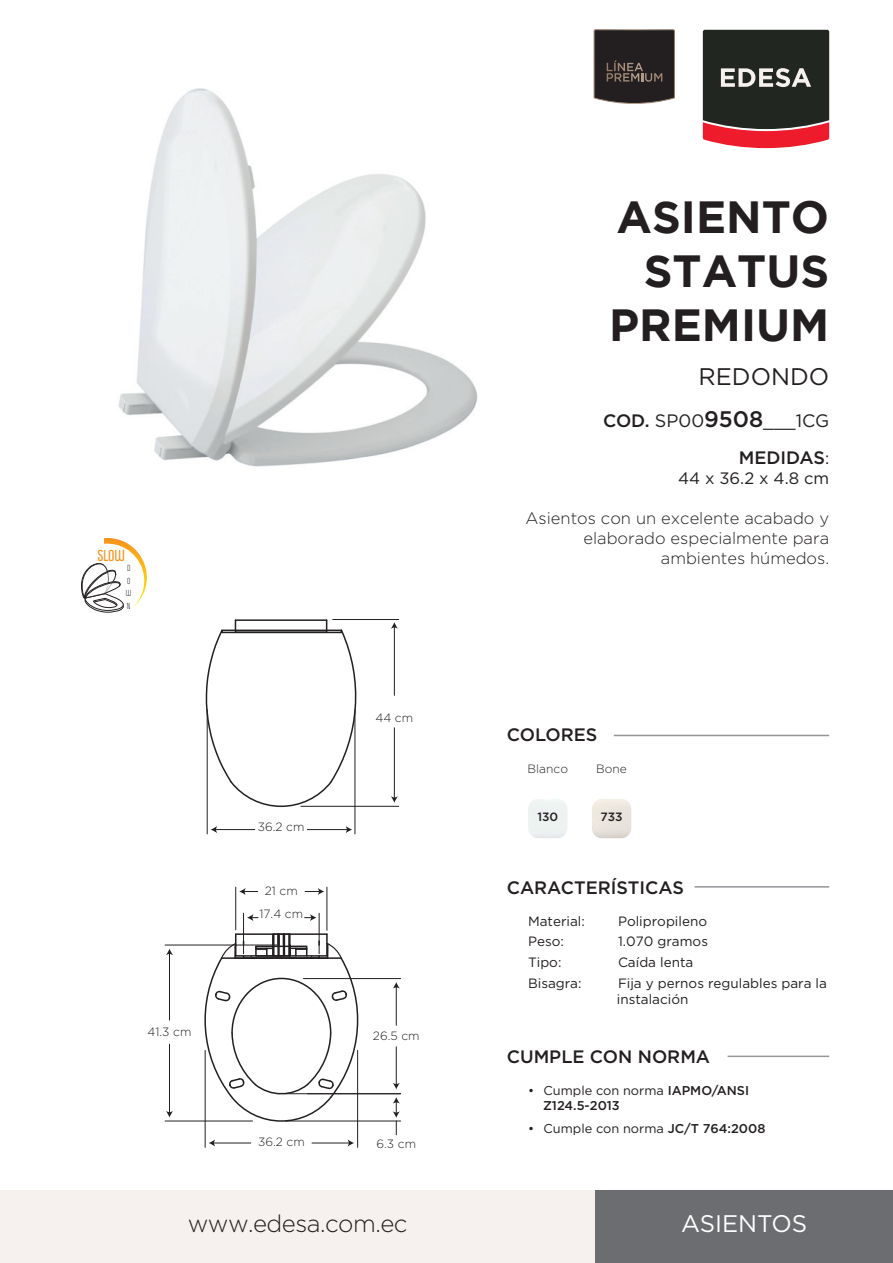
<style>
.page{position:relative;width:893px;height:1263px;background:#fff}
.page>*{position:absolute;margin:0;border:0;box-sizing:border-box;transform-origin:0 0}
.t1{font:700 45px/54px "Gotham";color:#231f20;text-align:right}
.t2{font:300 24px "Gotham";letter-spacing:-.02em;color:#231f20}
.t3{font:24px "Gotham";color:#fff}
.t4{font:24px "Gotham";color:#231f20}
.t5{font:500 18px/36.6px "Gotham";color:#231f20;text-align:right}
.t6{font:300 16.5px/19.8px "Gotham";color:#231f20;text-align:right}
.t7{font:16.5px "Gotham";color:#231f20}
.t8{font:700 13.95px "Politica";color:#f7931d}
.t9{font:13.5px/16.2px "Gotham";color:#231f20}
.t10{font:500 12.75px/15.3px "Gotham";color:#231f20}
.t11{font:12.75px "Gotham";color:#231f20}
.t12{font:300 12px/22.2px "Gotham";color:#231f20;text-align:center}
.t13{font:500 12px "Gotham";color:#231f20}
.t14{font:7.65px/12.5px "Politica";color:#231f20;text-align:justify}
.s1{font-weight:400}
.s2{font-size:22.5px}
.s3{font-weight:400;font-size:16.5px}
.s4{font-weight:500}
</style>
<div class="page">
<img style="left:118px;top:88px;width:360px;height:379px">
<div style="left:0;top:1191px;width:893px;height:72px;background:#f6f1ee"></div>
<div style="left:595px;top:1191px;width:298px;height:72px;background:#6c6d70"></div>
<hr style="left:728px;top:1055px;width:101px;height:2px;background:#939598">
<hr style="left:694px;top:886px;width:135px;height:1px;background:#939598">
<hr style="left:614px;top:735px;width:215px;height:1px;background:#939598">
<img style="left:593px;top:800px;width:37px;height:37px">
<div style="left:591px;top:798px;width:41px;height:41px;border:1px solid #fff;border-radius:11px"></div>
<div style="left:527px;top:798px;width:41px;height:41px;border:1px solid #fff;border-radius:11px"></div>
<svg style="left:81px;top:538px;width:66px;height:75px"></svg>
<svg style="left:205px;top:619px;width:159px;height:189px"></svg>
<hr style="left:165px;top:945px;width:112px;height:1px;background:#231f20">
<hr style="left:165px;top:1120px;width:88px;height:1px;background:#231f20">
<hr style="left:169px;top:953px;width:1px;height:67px;background:#231f20">
<svg style="left:166px;top:949px;width:7px;height:6px"></svg>
<hr style="left:169px;top:1044px;width:1px;height:69px;background:#231f20">
<svg style="left:166px;top:1111px;width:7px;height:6px"></svg>
<hr style="left:303px;top:978px;width:98px;height:1px;background:#231f20">
<hr style="left:396px;top:1047px;width:1px;height:38px;background:#231f20">
<svg style="left:393px;top:1083px;width:7px;height:6px"></svg>
<hr style="left:396px;top:986px;width:1px;height:39px;background:#231f20">
<svg style="left:393px;top:982px;width:7px;height:6px"></svg>
<hr style="left:307px;top:1093px;width:94px;height:1px;background:#231f20">
<hr style="left:286px;top:1120px;width:115px;height:1px;background:#231f20">
<svg style="left:393px;top:1097px;width:7px;height:38px"></svg>
<hr style="left:319px;top:913px;width:1px;height:41px;background:#231f20">
<hr style="left:243px;top:913px;width:1px;height:41px;background:#231f20">
<svg style="left:305px;top:914px;width:11px;height:7px"></svg>
<svg style="left:247px;top:914px;width:11px;height:7px"></svg>
<hr style="left:327px;top:887px;width:1px;height:43px;background:#231f20">
<hr style="left:235px;top:887px;width:1px;height:43px;background:#231f20">
<svg style="left:305px;top:888px;width:19px;height:7px"></svg>
<svg style="left:239px;top:888px;width:19px;height:7px"></svg>
<svg style="left:196px;top:933px;width:170px;height:189px"></svg>
<hr style="left:205px;top:1050px;width:1px;height:97px;background:#231f20">
<hr style="left:357px;top:1050px;width:1px;height:97px;background:#231f20">
<hr style="left:213px;top:1142px;width:38px;height:1px;background:#231f20">
<svg style="left:209px;top:1139px;width:6px;height:7px"></svg>
<hr style="left:312px;top:1142px;width:38px;height:1px;background:#231f20">
<svg style="left:348px;top:1139px;width:6px;height:7px"></svg>
<hr style="left:207px;top:710px;width:1px;height:124px;background:#231f20">
<hr style="left:355px;top:710px;width:1px;height:124px;background:#231f20">
<hr style="left:215px;top:829px;width:40px;height:1px;background:#231f20">
<svg style="left:211px;top:826px;width:6px;height:7px"></svg>
<hr style="left:307px;top:829px;width:41px;height:1px;background:#231f20">
<svg style="left:346px;top:826px;width:6px;height:7px"></svg>
<hr style="left:333px;top:619px;width:66px;height:1px;background:#231f20">
<hr style="left:301px;top:806px;width:98px;height:1px;background:#231f20">
<hr style="left:394px;top:627px;width:1px;height:68px;background:#231f20">
<svg style="left:391px;top:622px;width:7px;height:6px"></svg>
<hr style="left:394px;top:728px;width:1px;height:70px;background:#231f20">
<svg style="left:391px;top:796px;width:7px;height:7px"></svg>
<svg style="left:594px;top:29px;width:81px;height:75px;background:#36302f"></svg>
<svg style="left:703px;top:30px;width:126px;height:118px;background:#553937"></svg>
<p class="t8" style="left:97px;top:547px;width:29px">SLOW</p>
<p class="t14" style="left:126px;top:562px;width:7px">D O W N</p>
<p class="t12" style="left:258px;top:815px;width:48px">36.2 cm</p>
<p class="t12" style="left:260px;top:880px;width:45px">21 cm<br>17.4 cm</p>
<p class="t12" style="left:375px;top:706px;width:39px">44 cm</p>
<p class="t12" style="left:148px;top:1020px;width:45px">41.3 cm</p>
<p class="t12" style="left:373px;top:1024px;width:48px">26.5 cm</p>
<p class="t12" style="left:258px;top:1130px;width:48px">36.2 cm</p>
<p class="t12" style="left:376px;top:1132px;width:41px">6.3 cm</p>
<h2 class="t2" style="left:188px;top:1208px;width:221px">www.edesa.com.ec</h2>
<h1 class="t1" style="left:609px;top:189px;width:222px">ASIENTO<br>STATUS<br>PREMIUM</h1>
<h2 class="t4" style="left:698px;top:361px;width:132px">REDONDO</h2>
<h3 class="t5" style="left:603px;top:402px;width:228px">COD. <span class="s1">SP00</span><span class="s2">9508</span><span class="s1">___1CG<br></span>MEDIDAS<span class="s3">:</span></h3>
<p class="t7" style="left:678px;top:467px;width:153px">44 x 36.2 x 4.8 cm</p>
<p class="t6" style="left:526px;top:508px;width:305px">Asientos con un excelente acabado y elaborado especialmente para ambientes húmedos.</p>
<h3 class="t5" style="left:507px;top:716px;width:92px">COLORES</h3>
<p class="t12" style="left:528px;top:757px;width:42px">Blanco</p>
<p class="t13" style="left:537px;top:809px;width:22px">130</p>
<p class="t12" style="left:596px;top:757px;width:32px">Bone</p>
<p class="t13" style="left:601px;top:809px;width:24px">733</p>
<h3 class="t5" style="left:507px;top:869px;width:179px">CARACTERÍSTICAS</h3>
<p class="t9" style="left:528px;top:913px;width:58px">Material:</p>
<p class="t9" style="left:618px;top:913px;width:91px">Polipropileno</p>
<p class="t9" style="left:528px;top:933px;width:37px">Peso:</p>
<p class="t9" style="left:618px;top:933px;width:92px">1.070 gramos</p>
<p class="t9" style="left:528px;top:954px;width:35px">Tipo:</p>
<p class="t9" style="left:618px;top:954px;width:77px">Caída lenta</p>
<p class="t9" style="left:528px;top:975px;width:55px">Bisagra:</p>
<p class="t9" style="left:617px;top:975px;width:212px">Fija y pernos regulables para la instalación</p>
<h3 class="t5" style="left:507px;top:1038px;width:205px">CUMPLE CON NORMA</h3>
<p class="t10" style="left:543px;top:1082px;width:208px;text-indent:-15px"><span class="s1">• Cumple con norma</span> IAPMO/ANSI<br>Z124.5-2013</p>
<p class="t11" style="left:528px;top:1120px;width:239px">• Cumple con norma <span class="s4">JC/T 764:2008</span></p>
<h2 class="t3" style="left:681px;top:1208px;width:128px">ASIENTOS</h2>
</div>
